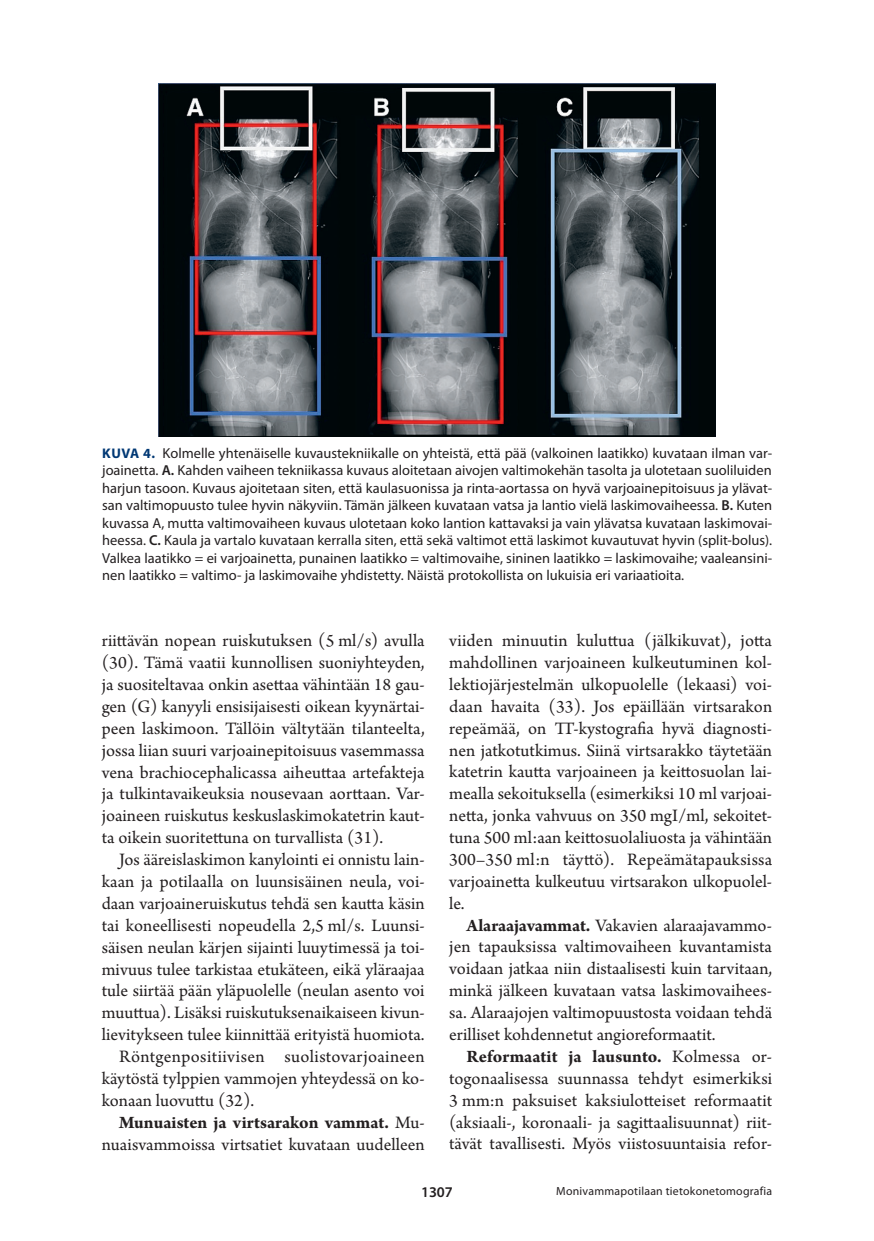
<style>
.page{position:relative;width:874px;height:1241px;background:#fff}
.page>*{position:absolute;margin:0;border:0;box-sizing:border-box;transform-origin:0 0}
.t1{font:18.38px/21.9px "Arno Pro";color:#231f20;text-align:justify}
.t2{font:18.38px "Arno Pro";letter-spacing:.02em;color:#231f20}
.t3{font:700 18.38px "Arno Pro";color:#231f20}
.t4{font:600 14.88px "Myriad Pro";color:#231f20}
.t5{font:14.35px/17.5px "Myriad Pro";color:#231f20;text-align:justify}
.t6{font:11.9px "Myriad Pro";letter-spacing:.02em;color:#231f20}
.s1{font-weight:700;font-size:14px;color:#013874}
.s2{font-weight:600}
.s3{font-weight:700}
.s4{font-weight:400}
</style>
<div class="page">
<img style="left:159px;top:84px;width:555px;height:352px">
<p class="t5" style="left:102px;top:443px;width:671px"><span class="s1">KUVA 4.</span> Kolmelle yhtenäiselle kuvaustekniikalle on yhteistä, että pää (valkoinen laatikko) kuvataan ilman var&shy;joainetta. <span class="s2">A.</span> Kahden vaiheen tekniikassa kuvaus aloitetaan aivojen valtimokehän tasolta ja ulotetaan suoliluiden harjun tasoon. Kuvaus ajoitetaan siten, että kaulasuonissa ja rinta-aortassa on hyvä varjoainepitoisuus ja ylävat&shy;san valtimopuusto tulee hyvin näkyviin. Tämän jälkeen kuvataan vatsa ja lantio vielä laskimovaiheessa. <span class="s2">B.</span> Kuten kuvassa A, mutta valtimovaiheen kuvaus ulotetaan koko lantion kattavaksi ja vain ylävatsa kuvataan laskimovai&shy;heessa. <span class="s2">C.</span> Kaula ja vartalo kuvataan kerralla siten, että sekä valtimot että laskimot kuvautuvat hyvin (split-bolus).<br>Valkea laatikko = ei varjoainetta, punainen laatikko = valtimovaihe, sininen laatikko = laskimovaihe; vaaleansini&shy;nen laatikko = valtimo- ja laskimovaihe yhdistetty. Näistä protokollista on lukuisia eri variaatioita.</p>
<p class="t1" style="left:449px;top:630px;width:324px">viiden minuutin kuluttua (jälkikuvat), jotta mahdollinen varjoaineen kulkeutuminen kol&shy;lektiojärjestelmän ulkopuolelle (lekaasi) voi&shy;daan havaita (33). Jos epäillään virtsarakon repeämää, on TT-kystografia hyvä diagnosti&shy;nen jatkotutkimus. Siinä virtsarakko täytetään katetrin kautta varjoaineen ja keittosuolan lai&shy;mealla sekoituksella (esimerkiksi 10 ml varjoai&shy;netta, jonka vahvuus on 350 mgI/ml, sekoitet&shy;tuna 500 ml:aan keittosuolaliuosta ja vähintään 300–350 ml:n täyttö). Repeämätapauksissa varjoainetta kulkeutuu virtsarakon ulkopuolel&shy;le.</p>
<p class="t1" style="left:449px;top:914px;width:324px;text-indent:17px"><span class="s3">Alaraajavammat.</span> Vakavien alaraajavammo&shy;jen tapauksissa valtimovaiheen kuvantamista voidaan jatkaa niin distaalisesti kuin tarvitaan, minkä jälkeen kuvataan vatsa laskimovaihees&shy;sa. Alaraajojen valtimopuustosta voidaan tehdä erilliset kohdennetut angioreformaatit.</p>
<p class="t1" style="left:449px;top:1046px;width:324px;text-indent:17px"><span class="s3">Reformaatit ja lausunto.</span> Kolmessa or&shy;togonaalisessa suunnassa tehdyt esimerkiksi 3 mm:n paksuiset kaksiulotteiset reformaatit (aksiaali-, koronaali- ja sagittaalisuunnat) riit&shy;tävät tavallisesti. Myös viistosuuntaisia refor-</p>
<p class="t6" style="left:556px;top:1183px;width:217px">Monivammapotilaan tietokonetomografia</p>
<p class="t1" style="left:102px;top:630px;width:324px">riittävän nopean ruiskutuksen (5 ml/s) avulla (30). Tämä vaatii kunnollisen suoniyhteyden, ja suositeltavaa onkin asettaa vähintään 18 gau&shy;gen (G) kanyyli ensisijaisesti oikean kyynärtai&shy;peen laskimoon. Tällöin vältytään tilanteelta, jossa liian suuri varjoainepitoisuus vasemmassa vena brachiocephalicassa aiheuttaa artefakteja ja tulkintavaikeuksia nousevaan aorttaan. Var&shy;joaineen ruiskutus keskuslaskimokatetrin kaut&shy;ta oikein suoritettuna on turvallista (31).</p>
<p class="t1" style="left:119px;top:849px;width:307px">Jos ääreislaskimon kanylointi ei onnistu lain-</p>
<p class="t1" style="left:102px;top:871px;width:324px">kaan ja potilaalla on luunsisäinen neula, voi-</p>
<p class="t1" style="left:102px;top:893px;width:324px">daan varjoaineruiskutus tehdä sen kautta käsin</p>
<p class="t1" style="left:102px;top:915px;width:324px">tai koneellisesti nopeudella 2,5 ml/s. Luunsi-</p>
<p class="t1" style="left:102px;top:937px;width:324px">säisen neulan kärjen sijainti luuytimessä ja toi-</p>
<p class="t1" style="left:102px;top:958px;width:324px">mivuus tulee tarkistaa etukäteen, eikä yläraajaa</p>
<p class="t1" style="left:102px;top:980px;width:324px">tule siirtää pään yläpuolelle (neulan asento voi</p>
<p class="t1" style="left:102px;top:1002px;width:324px">muuttua). Lisäksi ruiskutuksenaikaiseen kivun-</p>
<p class="t1" style="left:102px;top:1024px;width:324px">lievitykseen tulee kiinnittää erityistä huomiota.</p>
<p class="t2" style="left:119px;top:1045px;width:307px">Röntgenpositiivisen suolistovarjoaineen</p>
<p class="t1" style="left:102px;top:1068px;width:324px">käytöstä tylppien vammojen yhteydessä on ko-</p>
<p class="t1" style="left:102px;top:1090px;width:154px">konaan luovuttu (32).</p>
<p class="t3" style="left:119px;top:1111px;width:307px">Munuaisten ja virtsarakon vammat. <span class="s4">Mu-</span></p>
<p class="t1" style="left:102px;top:1133px;width:324px">nuaisvammoissa virtsatiet kuvataan uudelleen</p>
<p class="t4" style="left:421px;top:1182px;width:33px">1307</p>
</div>
